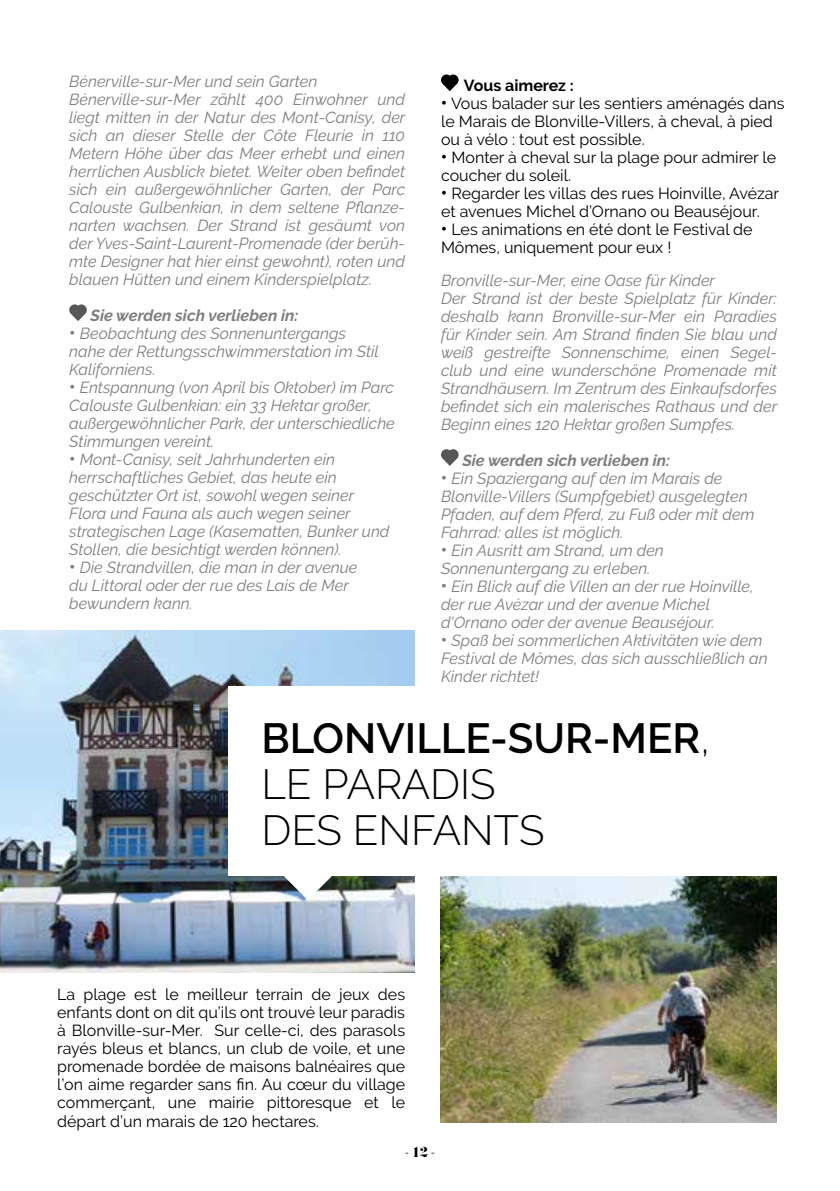
<style>
.page{position:relative;width:840px;height:1191px;background:#fff}
.page>*{position:absolute;margin:0;border:0;box-sizing:border-box;transform-origin:0 0}
.t1{font:300 42px/46px "Raleway";color:#000}
.t2{font:italic 16px/18px "Raleway";color:#7e7e7d}
.t3{font:16px/18px "Raleway";color:#000}
.t4{font:italic 700 16px "Raleway";color:#7e7e7d}
.t5{font:700 16px "Raleway";color:#000}
.t6{font:14px "Pistilli";color:#000}
.s1{font-weight:700;font-style:normal;font-size:18px}
.s2{font-weight:700;font-size:18px}
.s3{font-weight:600}
</style>
<div class="page">
<img style="left:441px;top:876px;width:335px;height:247px">
<svg style="left:69px;top:304px;width:18px;height:17px"></svg>
<svg style="left:441px;top:449px;width:17px;height:17px"></svg>
<img style="left:0;top:630px;width:414px;height:342px">
<svg style="left:441px;top:74px;width:17px;height:17px"></svg>
<div style="left:228px;top:686px;width:484px;height:190px;background:#fff"></div>
<svg style="left:283px;top:876px;width:49px;height:24px"></svg>
<p class="t2" style="left:69px;top:72px;width:337px">Bénerville-sur-Mer und sein Garten Bénerville-sur-Mer zählt 400 Einwohner und liegt mitten in der Natur des Mont-Canisy, der sich an dieser Stelle der Côte Fleurie in 110<br>Metern Höhe über das Meer erhebt und einen herrlichen Ausblick bietet. Weiter oben befindet sich ein außergewöhnlicher Garten, der Parc Calouste Gulbenkian, in dem seltene Pflanze&shy;narten wachsen. Der Strand ist gesäumt von der Yves-Saint-Laurent-Promenade (der berüh&shy;mte Designer hat hier einst gewohnt), roten und blauen Hütten und einem Kinderspielplatz.</p>
<p class="t4" style="left:91px;top:306px;width:209px">Sie werden sich verlieben in:</p>
<p class="t2" style="left:69px;top:324px;width:311px"><span class="s1">•</span> Beobachtung des Sonnenuntergangs nahe der Rettungsschwimmerstation im Stil<br>Kaliforniens.</p>
<p class="t2" style="left:69px;top:378px;width:327px"><span class="s1">•</span> Entspannung (von April bis Oktober) im Parc Calouste Gulbenkian: ein 33 Hektar großer, außergewöhnlicher Park, der unterschiedliche Stimmungen vereint.</p>
<p class="t2" style="left:69px;top:450px;width:321px"><span class="s1">•</span> Mont-Canisy, seit Jahrhunderten ein herrschaftliches Gebiet, das heute ein geschützter Ort ist, sowohl wegen seiner Flora und Fauna als auch wegen seiner strategischen Lage (Kasematten, Bunker und Stollen, die besichtigt werden können).</p>
<p class="t2" style="left:69px;top:558px;width:289px"><span class="s1">•</span> Die Strandvillen, die man in der avenue du Littoral oder der rue des Lais de Mer bewundern kann.</p>
<p class="t5" style="left:463px;top:76px;width:111px">Vous aimerez :</p>
<p class="t3" style="left:441px;top:94px;width:345px"><span class="s2">•</span> Vous balader sur les sentiers aménagés dans le Marais de Blonville-Villers, à cheval, à pied ou à vélo : tout est possible.</p>
<p class="t3" style="left:441px;top:148px;width:336px"><span class="s2">•</span> Monter à cheval sur la plage pour admirer le coucher du soleil.</p>
<p class="t3" style="left:441px;top:184px;width:339px"><span class="s2">•</span> Regarder les villas des rues Hoinville, Avézar et avenues Michel d’Ornano ou Beauséjour.</p>
<p class="t3" style="left:441px;top:220px;width:313px"><span class="s2">•</span> Les animations en été dont le Festival de<br>Mômes, uniquement pour eux !</p>
<p class="t2" style="left:441px;top:271px;width:337px">Bronville-sur-Mer, eine Oase für Kinder<br>Der Strand ist der beste Spielplatz für Kinder: deshalb kann Bronville-sur-Mer ein Paradies für Kinder sein. Am Strand finden Sie blau und weiß gestreifte Sonnenschime, einen Segel&shy;club und eine wunderschöne Promenade mit Strandhäusern. Im Zentrum des Einkaufsdorfes befindet sich ein malerisches Rathaus und der Beginn eines 120 Hektar großen Sumpfes.</p>
<p class="t4" style="left:462px;top:451px;width:209px">Sie werden sich verlieben in:</p>
<p class="t2" style="left:441px;top:469px;width:315px"><span class="s1">•</span> Ein Spaziergang auf den im Marais de Blonville-Villers (Sumpfgebiet) ausgelegten Pfaden, auf dem Pferd, zu Fuß oder mit dem Fahrrad: alles ist möglich.</p>
<p class="t2" style="left:441px;top:541px;width:224px"><span class="s1">•</span> Ein Ausritt am Strand, um den<br>Sonnenuntergang zu erleben.</p>
<p class="t2" style="left:441px;top:577px;width:314px"><span class="s1">•</span> Ein Blick auf die Villen an der rue Hoinville, der rue Avézar und der avenue Michel d'Ornano oder der avenue Beauséjour.</p>
<p class="t2" style="left:441px;top:631px;width:328px"><span class="s1">•</span> Spaß bei sommerlichen Aktivitäten wie dem<br>Festival de Mômes, das sich ausschließlich an<br>Kinder richtet!</p>
<h1 class="t1" style="left:261px;top:715px;width:450px"><span class="s3">BLONVILLE-SUR-MER</span>,<br>LE PARADIS<br>DES ENFANTS</h1>
<p class="t3" style="left:57px;top:985px;width:349px;text-align:justify">La plage est le meilleur terrain de jeux des enfants dont on dit qu’ils ont trouvé leur paradis à Blonville-sur-Mer. Sur celle-ci, des parasols rayés bleus et blancs, un club de voile, et une promenade bordée de maisons balnéaires que l’on aime regarder sans fin. Au cœur du village commerçant, une mairie pittoresque et le départ d’un marais de 120 hectares.</p>
<p class="t6" style="left:404px;top:1142px;width:32px">- 12 -</p>
</div>
